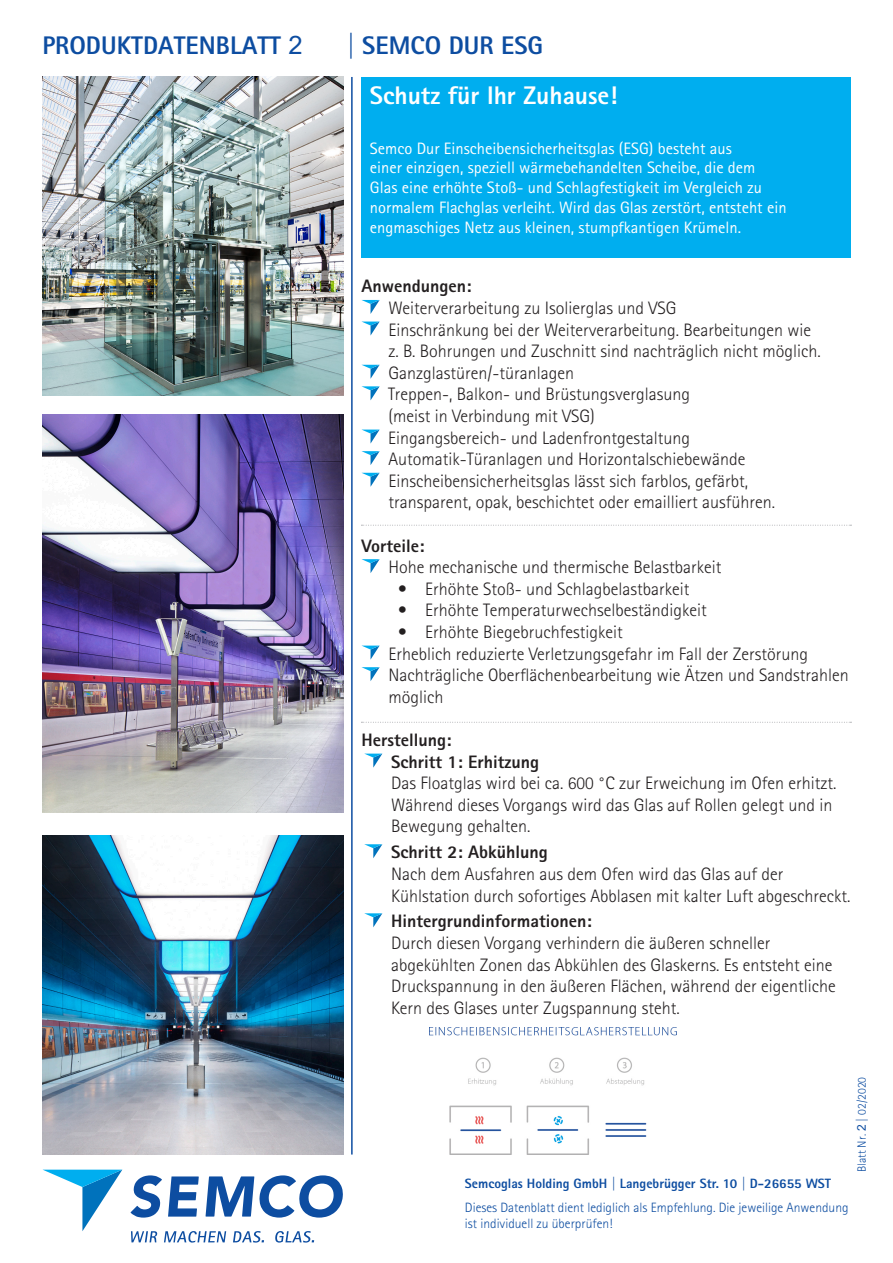
<style>
.page{position:relative;width:893px;height:1263px;background:#fff}
.page>*{position:absolute;margin:0;border:0;box-sizing:border-box;transform-origin:0 0}
.t1{font:800 25.5px "Rotis Sans Serif Std";color:#0d4da1}
.Kopfzeile1{font:800 25.5px "Rotis Sans Serif Std";color:#fff}
.Fließtext2{font:300 18px/21.6px "Rotis Sans Serif Std";color:#231f20}
.Unterzeile1{font:300 18px/21.6px "Rotis Sans Serif Std";color:#231f20}
.t2{font:800 18px "Rotis Sans Serif Std";color:#231f20}
.Fließtext{font:16.5px/19.8px "Rotis Sans Serif Std";color:#fff}
.t3{font:300 13.5px/16.2px "Rotis Sans Serif Std";color:#0d4da1}
.t4{font:800 13.5px "Rotis Sans Serif Std";color:#0d4da1}
.t5{font:300 12px "Rotis Sans Serif Std";color:#0d4da1}
.s1{font-family:"Arial";font-weight:400}
.s2{font-weight:800}
</style>
<div class="page">
<svg style="left:362px;top:300px;width:18px;height:14px"></svg>
<svg style="left:362px;top:322px;width:18px;height:14px"></svg>
<svg style="left:362px;top:365px;width:18px;height:14px"></svg>
<svg style="left:361px;top:386px;width:19px;height:14px"></svg>
<svg style="left:362px;top:430px;width:18px;height:14px"></svg>
<svg style="left:361px;top:451px;width:19px;height:14px"></svg>
<svg style="left:362px;top:473px;width:18px;height:14px"></svg>
<svg style="left:361px;top:559px;width:19px;height:14px"></svg>
<svg style="left:362px;top:646px;width:18px;height:14px"></svg>
<svg style="left:361px;top:667px;width:19px;height:14px"></svg>
<svg style="left:365px;top:754px;width:17px;height:14px"></svg>
<svg style="left:364px;top:844px;width:18px;height:14px"></svg>
<svg style="left:364px;top:913px;width:18px;height:14px"></svg>
<svg style="left:43px;top:1170px;width:79px;height:61px"></svg>
<svg style="left:131px;top:1175px;width:31px;height:42px"></svg>
<svg style="left:168px;top:1176px;width:31px;height:40px"></svg>
<svg style="left:206px;top:1175px;width:137px;height:42px"></svg>
<svg style="left:131px;top:1231px;width:26px;height:11px"></svg>
<svg style="left:164px;top:1231px;width:62px;height:11px"></svg>
<svg style="left:233px;top:1231px;width:31px;height:11px"></svg>
<svg style="left:275px;top:1231px;width:39px;height:11px"></svg>
<div style="left:361px;top:77px;width:489px;height:180px;background:#00aeef"></div>
<hr style="left:351px;top:77px;width:2px;height:1077px;background:#0d4da1">
<svg style="left:361px;top:525px;width:490px;height:1px"></svg>
<img style="left:43px;top:77px;width:300px;height:319px">
<svg style="left:361px;top:722px;width:490px;height:1px"></svg>
<img style="left:43px;top:415px;width:300px;height:398px">
<img style="left:43px;top:836px;width:300px;height:318px">
<img style="left:429px;top:1027px;width:247px;height:127px">
<p class="t1" style="left:43px;top:29px;width:262px">PRODUKTDATENBLATT <span class="s1">2</span></p>
<p class="t1" style="left:347px;top:29px;width:198px">| SEMCO DUR ESG</p>
<p class="Kopfzeile1" style="left:370px;top:79px;width:249px">Schutz für Ihr Zuhause!</p>
<p class="Fließtext" style="left:370px;top:138px;width:418px">Semco Dur Einscheibensicherheitsglas (ESG) besteht aus<br>einer einzigen, speziell wärmebehandelten Scheibe, die dem Glas eine erhöhte Stoß- und Schlagfestigkeit im Vergleich zu normalem Flachglas verleiht. Wird das Glas zerstört, entsteht ein engmaschiges Netz aus kleinen, stumpfkantigen Krümeln.</p>
<p class="t2" style="left:361px;top:275px;width:112px">Anwendungen:</p>
<p class="Fließtext2" style="left:388px;top:297px;width:289px">Weiterverarbeitung zu Isolierglas und VSG</p>
<p class="Fließtext2" style="left:388px;top:319px;width:434px">Einschränkung bei der Weiterverarbeitung. Bearbeitungen wie z. B. Bohrungen und Zuschnitt sind nachträglich nicht möglich.</p>
<p class="Fließtext2" style="left:388px;top:362px;width:187px">Ganzglastüren/-türanlagen</p>
<p class="Fließtext2" style="left:388px;top:383px;width:303px">Treppen-, Balkon- und Brüstungsverglasung (meist in Verbindung mit VSG)</p>
<p class="Fließtext2" style="left:388px;top:427px;width:303px">Eingangsbereich- und Ladenfrontgestaltung</p>
<p class="Fließtext2" style="left:388px;top:448px;width:358px">Automatik-Türanlagen und Horizontalschiebewände</p>
<p class="Fließtext2" style="left:388px;top:470px;width:388px">Einscheibensicherheitsglas lässt sich farblos, gefärbt, transparent, opak, beschichtet oder emailliert ausführen.</p>
<p class="t2" style="left:361px;top:534px;width:64px">Vorteile:</p>
<p class="Fließtext2" style="left:388px;top:556px;width:334px">Hohe mechanische und thermische Belastbarkeit</p>
<p class="Unterzeile1" style="left:398px;top:578px;width:293px">• Erhöhte Stoß- und Schlagbelastbarkeit</p>
<p class="Unterzeile1" style="left:398px;top:599px;width:310px">• Erhöhte Temperaturwechselbeständigkeit</p>
<p class="Unterzeile1" style="left:398px;top:621px;width:226px">• Erhöhte Biegebruchfestigkeit</p>
<p class="Fließtext2" style="left:388px;top:643px;width:421px">Erheblich reduzierte Verletzungsgefahr im Fall der Zerstörung</p>
<p class="Fließtext2" style="left:388px;top:664px;width:462px">Nachträgliche Oberflächenbearbeitung wie Ätzen und Sandstrahlen möglich</p>
<p class="t2" style="left:361px;top:728px;width:91px">Herstellung:</p>
<p class="Unterzeile1" style="left:391px;top:751px;width:447px"><span class="s2">Schritt 1: Erhitzung<br></span>Das Floatglas wird bei ca. 600 °C zur Erweichung im Ofen erhitzt.<br>Während dieses Vorgangs wird das Glas auf Rollen gelegt und in Bewegung gehalten.</p>
<p class="Unterzeile1" style="left:391px;top:841px;width:461px"><span class="s2">Schritt 2: Abkühlung<br></span>Nach dem Ausfahren aus dem Ofen wird das Glas auf der<br>Kühlstation durch sofortiges Abblasen mit kalter Luft abgeschreckt.</p>
<p class="Unterzeile1" style="left:391px;top:910px;width:446px"><span class="s2">Hintergrundinformationen:<br></span>Durch diesen Vorgang verhindern die äußeren schneller abgekühlten Zonen das Abkühlen des Glaskerns. Es entsteht eine Druckspannung in den äußeren Flächen, während der eigentliche Kern des Glases unter Zugspannung steht.</p>
<p class="t4" style="left:465px;top:1174px;width:368px">Semcoglas Holding GmbH | Langebrügger Str. 10 | D-26655 WST</p>
<p class="t3" style="left:465px;top:1199px;width:385px">Dieses Datenblatt dient lediglich als Empfehlung. Die jeweilige Anwendung ist individuell zu überprüfen!</p>
<p class="t5" style="left:855px;top:1172px;width:97px;rotate:-90deg">Blatt Nr. <span class="s1">2</span> | 02/2020</p>
</div>
